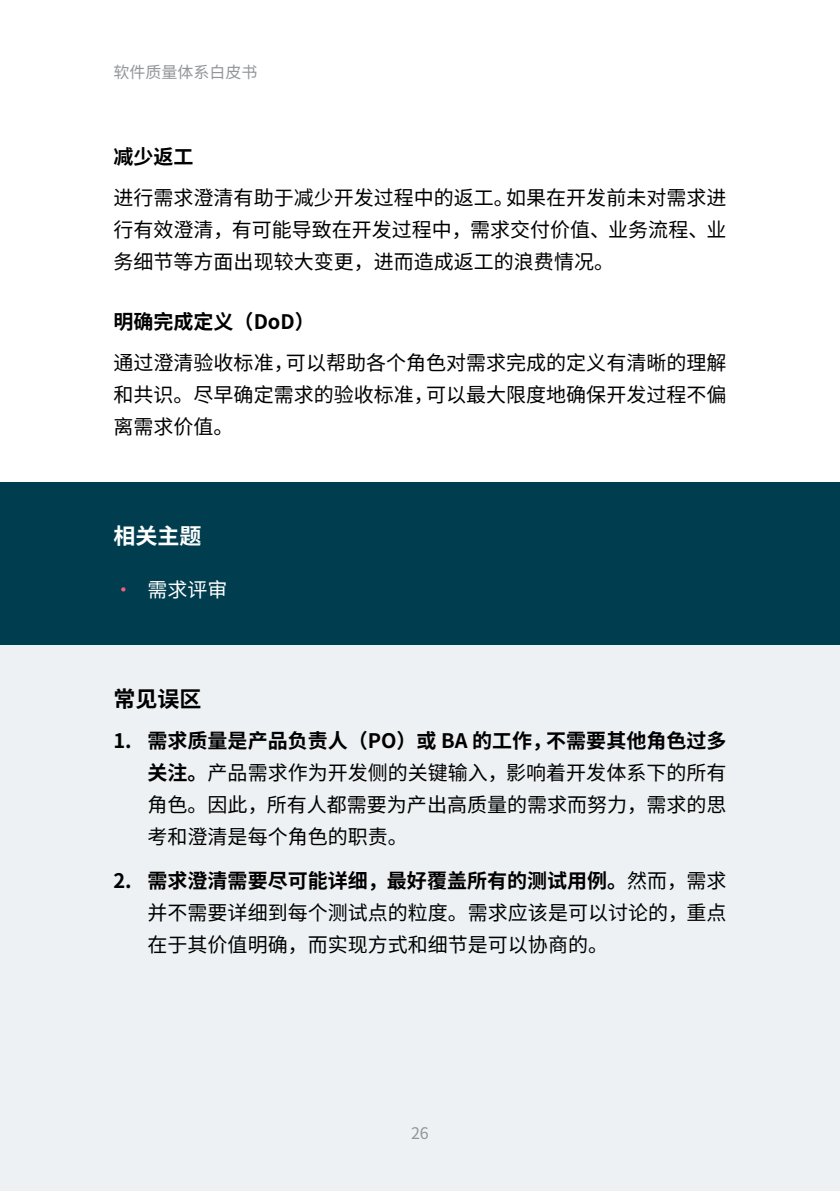
<style>
.page{position:relative;width:840px;height:1191px;background:#fff}
.page>*{position:absolute;margin:0;border:0;box-sizing:border-box;transform-origin:0 0}
.H4_TW_CN{font:700 22px "Noto Sans SC";color:#fff}
.H4_TW_CN-2{font:700 22px "Noto Sans SC";color:#000}
.Paragraph_TW_CN{font:20px/32px "Noto Sans SC";color:#000;text-align:justify}
.H5_TW_CN{font:700 20px "Noto Sans SC";color:#000}
.t1{font:20px "Noto Sans SC";color:#fff}
.Running_header_TW_CN{font:16px "Noto Sans SC";color:#939598}
.s1{color:#f2617a}
.s2{font-weight:700}
</style>
<div class="page">
<div style="left:0;top:482px;width:839px;height:163px;background:#003d4f"></div>
<div style="left:0;top:645px;width:839px;height:546px;background:#edf1f3"></div>
<p class="Running_header_TW_CN" style="left:113px;top:64px;width:145px">软件质量体系白皮书</p>
<h5 class="H5_TW_CN" style="left:113px;top:145px;width:81px">减少返工</h5>
<p class="Paragraph_TW_CN" style="left:113px;top:182px;width:614px">进行需求澄清有助于减少开发过程中的返工。如果在开发前未对需求进行有效澄清，有可能导致在开发过程中，需求交付价值、业务流程、业务细节等方面出现较大变更，进而造成返工的浪费情况。</p>
<h5 class="H5_TW_CN" style="left:113px;top:310px;width:203px">明确完成定义（DoD）</h5>
<p class="Paragraph_TW_CN" style="left:113px;top:347px;width:614px">通过澄清验收标准，可以帮助各个角色对需求完成的定义有清晰的理解和共识。尽早确定需求的验收标准，可以最大限度地确保开发过程不偏离需求价值。</p>
<h4 class="H4_TW_CN" style="left:113px;top:524px;width:89px">相关主题</h4>
<p class="t1" style="left:113px;top:579px;width:116px"><span class="s1">•</span> 需求评审</p>
<h4 class="H4_TW_CN-2" style="left:113px;top:686px;width:89px">常见误区</h4>
<p class="Paragraph_TW_CN" style="left:147px;top:725px;width:580px;text-indent:-34px"><span class="s2">1. 需求质量是产品负责人（PO）或 BA 的工作，不需要其他角色过多关注。</span>产品需求作为开发侧的关键输入，影响着开发体系下的所有角色。因此，所有人都需要为产出高质量的需求而努力，需求的思考和澄清是每个角色的职责。</p>
<p class="Paragraph_TW_CN" style="left:147px;top:865px;width:580px;text-indent:-34px"><span class="s2">2. 需求澄清需要尽可能详细，最好覆盖所有的测试用例。</span>然而，需求并不需要详细到每个测试点的粒度。需求应该是可以讨论的，重点在于其价值明确，而实现方式和细节是可以协商的。</p>
<p class="Running_header_TW_CN" style="left:411px;top:1124px;width:19px">26</p>
</div>
